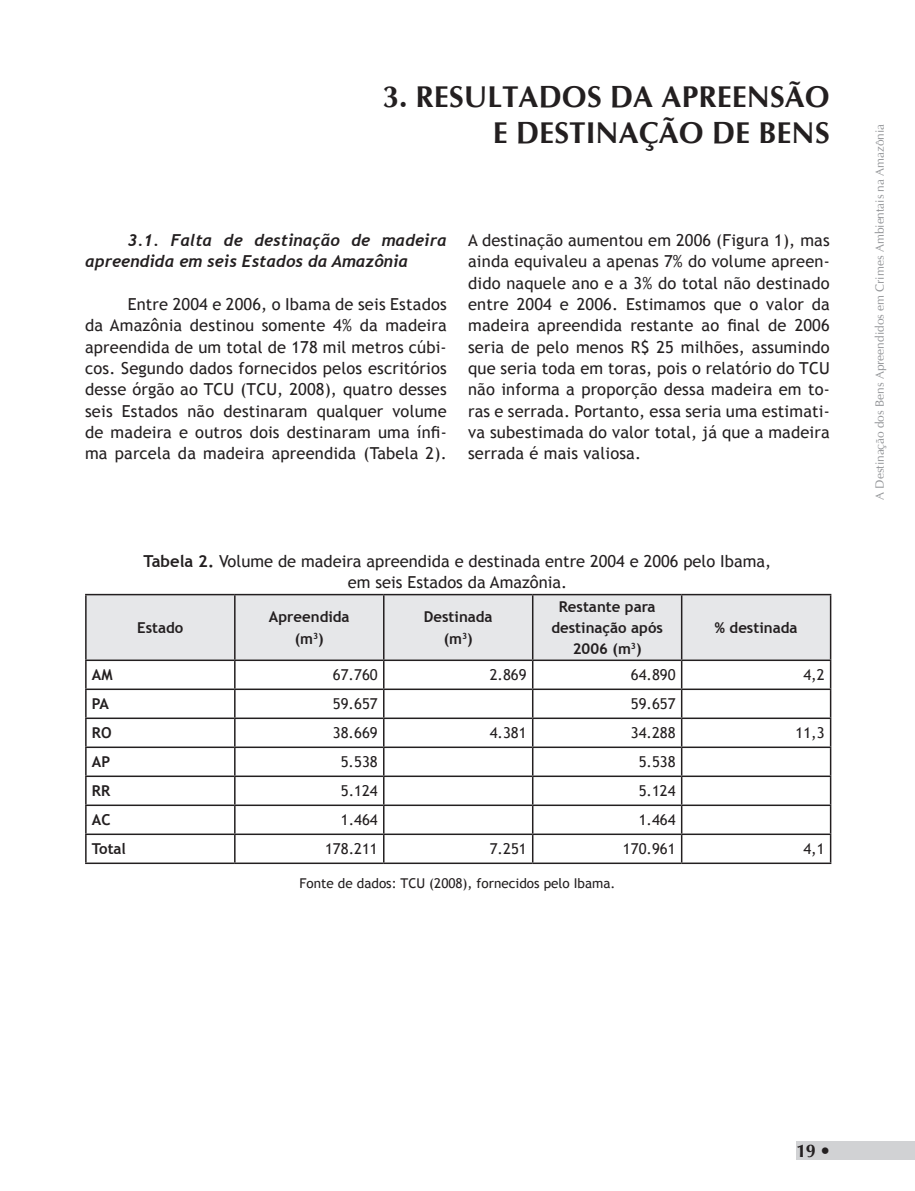
<style>
.page{position:relative;width:915px;height:1191px;background:#fff}
.page>*{position:absolute;margin:0;border:0;box-sizing:border-box;transform-origin:0 0}
.t1{font:700 30px/36px "CG Omega";color:#231f20;text-align:right}
.t2{font:700 18px "CG Omega";color:#231f20}
.t3{font:16.5px/21.3px "Trebuchet MS";letter-spacing:.01em;color:#231f20;text-align:justify}
.t4{font:italic 700 16.5px/21.3px "Trebuchet";color:#231f20}
.t5{font:15px "Trebuchet MS";color:#231f20}
.t6{font:700 15px/21.3px "Trebuchet MS";color:#231f20;text-align:center}
.t7{font:13.5px "Trebuchet MS";color:#231f20}
.t8{font:12px "CG Omega";color:#939598}
.s1{font-weight:700}
</style>
<div class="page">
<div style="left:796px;top:1141px;width:118px;height:18px;background:#d1d2d4"></div>
<div style="left:87px;top:595px;width:742px;height:64px;background:#e6e7e9"></div>
<hr style="left:85px;top:594px;width:150px;height:1px;background:#231f20">
<hr style="left:85px;top:595px;width:2px;height:64px;background:#231f20">
<hr style="left:235px;top:594px;width:148px;height:1px;background:#231f20">
<hr style="left:234px;top:595px;width:1px;height:64px;background:#231f20">
<hr style="left:383px;top:594px;width:149px;height:1px;background:#231f20">
<hr style="left:383px;top:595px;width:1px;height:64px;background:#231f20">
<hr style="left:532px;top:594px;width:149px;height:1px;background:#231f20">
<hr style="left:531px;top:595px;width:2px;height:64px;background:#231f20">
<hr style="left:681px;top:594px;width:150px;height:1px;background:#231f20">
<hr style="left:680px;top:595px;width:2px;height:64px;background:#231f20">
<hr style="left:829px;top:595px;width:2px;height:64px;background:#231f20">
<hr style="left:85px;top:659px;width:150px;height:2px;background:#231f20">
<hr style="left:85px;top:661px;width:2px;height:27px;background:#231f20">
<hr style="left:235px;top:659px;width:148px;height:2px;background:#231f20">
<hr style="left:383px;top:659px;width:149px;height:2px;background:#231f20">
<hr style="left:532px;top:659px;width:149px;height:2px;background:#231f20">
<hr style="left:531px;top:661px;width:2px;height:27px;background:#231f20">
<hr style="left:681px;top:659px;width:150px;height:2px;background:#231f20">
<hr style="left:680px;top:661px;width:2px;height:27px;background:#231f20">
<hr style="left:829px;top:661px;width:2px;height:27px;background:#231f20">
<hr style="left:85px;top:688px;width:150px;height:2px;background:#231f20">
<hr style="left:85px;top:690px;width:2px;height:27px;background:#231f20">
<hr style="left:235px;top:688px;width:148px;height:2px;background:#231f20">
<hr style="left:383px;top:688px;width:149px;height:2px;background:#231f20">
<hr style="left:532px;top:688px;width:149px;height:2px;background:#231f20">
<hr style="left:531px;top:690px;width:2px;height:27px;background:#231f20">
<hr style="left:681px;top:688px;width:150px;height:2px;background:#231f20">
<hr style="left:680px;top:690px;width:2px;height:27px;background:#231f20">
<hr style="left:829px;top:690px;width:2px;height:27px;background:#231f20">
<hr style="left:85px;top:717px;width:150px;height:2px;background:#231f20">
<hr style="left:85px;top:719px;width:2px;height:27px;background:#231f20">
<hr style="left:235px;top:717px;width:148px;height:2px;background:#231f20">
<hr style="left:383px;top:717px;width:149px;height:2px;background:#231f20">
<hr style="left:532px;top:717px;width:149px;height:2px;background:#231f20">
<hr style="left:531px;top:719px;width:2px;height:27px;background:#231f20">
<hr style="left:681px;top:717px;width:150px;height:2px;background:#231f20">
<hr style="left:680px;top:719px;width:2px;height:27px;background:#231f20">
<hr style="left:829px;top:719px;width:2px;height:27px;background:#231f20">
<hr style="left:85px;top:746px;width:150px;height:2px;background:#231f20">
<hr style="left:85px;top:748px;width:2px;height:27px;background:#231f20">
<hr style="left:235px;top:746px;width:148px;height:2px;background:#231f20">
<hr style="left:383px;top:746px;width:149px;height:2px;background:#231f20">
<hr style="left:532px;top:746px;width:149px;height:2px;background:#231f20">
<hr style="left:531px;top:748px;width:2px;height:27px;background:#231f20">
<hr style="left:681px;top:746px;width:150px;height:2px;background:#231f20">
<hr style="left:680px;top:748px;width:2px;height:27px;background:#231f20">
<hr style="left:829px;top:748px;width:2px;height:27px;background:#231f20">
<hr style="left:85px;top:775px;width:150px;height:2px;background:#231f20">
<hr style="left:85px;top:777px;width:2px;height:27px;background:#231f20">
<hr style="left:235px;top:775px;width:148px;height:2px;background:#231f20">
<hr style="left:383px;top:775px;width:149px;height:2px;background:#231f20">
<hr style="left:532px;top:775px;width:149px;height:2px;background:#231f20">
<hr style="left:531px;top:777px;width:2px;height:27px;background:#231f20">
<hr style="left:681px;top:775px;width:150px;height:2px;background:#231f20">
<hr style="left:680px;top:777px;width:2px;height:27px;background:#231f20">
<hr style="left:829px;top:777px;width:2px;height:27px;background:#231f20">
<hr style="left:85px;top:804px;width:150px;height:2px;background:#231f20">
<hr style="left:85px;top:806px;width:2px;height:27px;background:#231f20">
<hr style="left:235px;top:804px;width:148px;height:2px;background:#231f20">
<hr style="left:383px;top:804px;width:149px;height:2px;background:#231f20">
<hr style="left:532px;top:804px;width:149px;height:2px;background:#231f20">
<hr style="left:531px;top:806px;width:2px;height:27px;background:#231f20">
<hr style="left:681px;top:804px;width:150px;height:2px;background:#231f20">
<hr style="left:680px;top:806px;width:2px;height:27px;background:#231f20">
<hr style="left:829px;top:806px;width:2px;height:27px;background:#231f20">
<hr style="left:85px;top:833px;width:150px;height:2px;background:#231f20">
<hr style="left:85px;top:835px;width:2px;height:27px;background:#231f20">
<hr style="left:235px;top:833px;width:148px;height:2px;background:#231f20">
<svg style="left:234px;top:661px;width:1px;height:201px"></svg>
<hr style="left:383px;top:833px;width:149px;height:2px;background:#231f20">
<svg style="left:383px;top:661px;width:1px;height:201px"></svg>
<hr style="left:532px;top:833px;width:149px;height:2px;background:#231f20">
<hr style="left:531px;top:835px;width:2px;height:27px;background:#231f20">
<hr style="left:681px;top:833px;width:150px;height:2px;background:#231f20">
<hr style="left:680px;top:835px;width:2px;height:27px;background:#231f20">
<hr style="left:829px;top:835px;width:2px;height:27px;background:#231f20">
<hr style="left:85px;top:862px;width:150px;height:2px;background:#231f20">
<hr style="left:235px;top:862px;width:148px;height:2px;background:#231f20">
<hr style="left:383px;top:862px;width:149px;height:2px;background:#231f20">
<hr style="left:532px;top:862px;width:149px;height:2px;background:#231f20">
<hr style="left:681px;top:862px;width:150px;height:2px;background:#231f20">
<h1 class="t1" style="left:382px;top:79px;width:448px">3. RESULTADOS DA APREENSÃO<br>E DESTI NAÇÃO DE BENS</h1>
<p class="t4" style="left:85px;top:230px;width:363px;text-indent:43px">3.1. Falta de destinação de madeira apreendida em seis Estados da Amazônia</p>
<p class="t3" style="left:85px;top:294px;width:363px;text-indent:43px">Entre 2004 e 2006, o Ibama de seis Estados da Amazônia destinou somente 4% da madeira apreendida de um total de 178 mil metros cúbi&shy;cos. Segundo dados fornecidos pelos escritórios desse órgão ao TCU (TCU, 2008), quatro desses seis Estados não destinaram qualquer volume de madeira e outros dois destinaram uma ínfi&shy;ma parcela da madeira apreendida (Tabela 2).</p>
<p class="t3" style="left:468px;top:230px;width:363px">A destinação aumentou em 2006 (Figura 1), mas ainda equivaleu a apenas 7% do volume apreen&shy;dido naquele ano e a 3% do total não destinado entre 2004 e 2006. Estimamos que o valor da madeira apreendida restante ao final de 2006 seria de pelo menos R$ 25 milhões, assumindo que seria toda em toras, pois o relatório do TCU não informa a proporção dessa madeira em to&shy;ras e serrada. Portanto, essa seria uma estimati&shy;va subestimada do valor total, já que a madeira serrada é mais valiosa.</p>
<p class="t3" style="left:143px;top:550px;width:629px;text-align:center"><span class="s1">Tabela 2.</span> Volume de madeira apreendida e destinada entre 2004 e 2006 pelo Ibama, em seis Estados da Amazônia.</p>
<p class="t6" style="left:137px;top:617px;width:48px">Estado</p>
<p class="t6" style="left:269px;top:606px;width:82px">Apreendida (m<sup>3</sup>)</p>
<p class="t6" style="left:423px;top:606px;width:70px">Destinada (m<sup>3</sup>)</p>
<p class="t6" style="left:551px;top:595px;width:113px">Restante para destinação após<br>2006 (m<sup>3</sup>)</p>
<p class="t6" style="left:714px;top:617px;width:84px">% destinada</p>
<p class="t6" style="left:92px;top:664px;width:22px">AM</p>
<p class="t5" style="left:333px;top:666px;width:46px">67.760</p>
<p class="t5" style="left:489px;top:666px;width:38px">2.869</p>
<p class="t5" style="left:630px;top:666px;width:46px">64.890</p>
<p class="t5" style="left:803px;top:666px;width:23px">4,2</p>
<p class="t6" style="left:92px;top:693px;width:19px">PA</p>
<p class="t5" style="left:333px;top:695px;width:46px">59.657</p>
<p class="t5" style="left:630px;top:695px;width:46px">59.657</p>
<p class="t6" style="left:92px;top:722px;width:21px">RO</p>
<p class="t5" style="left:333px;top:724px;width:46px">38.669</p>
<p class="t5" style="left:489px;top:724px;width:38px">4.381</p>
<p class="t5" style="left:630px;top:724px;width:46px">34.288</p>
<p class="t5" style="left:795px;top:724px;width:31px">11,3</p>
<p class="t6" style="left:92px;top:751px;width:20px">AP</p>
<p class="t5" style="left:340px;top:753px;width:38px">5.538</p>
<p class="t5" style="left:638px;top:753px;width:38px">5.538</p>
<p class="t6" style="left:92px;top:780px;width:20px">RR</p>
<p class="t5" style="left:340px;top:782px;width:38px">5.124</p>
<p class="t5" style="left:638px;top:782px;width:38px">5.124</p>
<p class="t6" style="left:92px;top:809px;width:20px">AC</p>
<p class="t5" style="left:341px;top:811px;width:38px">1.464</p>
<p class="t5" style="left:638px;top:811px;width:38px">1.464</p>
<p class="t6" style="left:92px;top:838px;width:36px">Total</p>
<p class="t5" style="left:325px;top:840px;width:54px">178.211</p>
<p class="t5" style="left:489px;top:840px;width:38px">7.251</p>
<p class="t5" style="left:622px;top:840px;width:54px">170.961</p>
<p class="t5" style="left:803px;top:840px;width:23px">4,1</p>
<p class="t7" style="left:299px;top:875px;width:317px">Fonte de dados: TCU (2008), fornecidos pelo Ibama.</p>
<p class="t8" style="left:872px;top:500px;width:377px;rotate:-90deg">A Destinação dos Bens Apreendidos em Crimes Ambientais na Amazônia</p>
<p class="t2" style="left:795px;top:1139px;width:35px">19 •</p>
</div>
